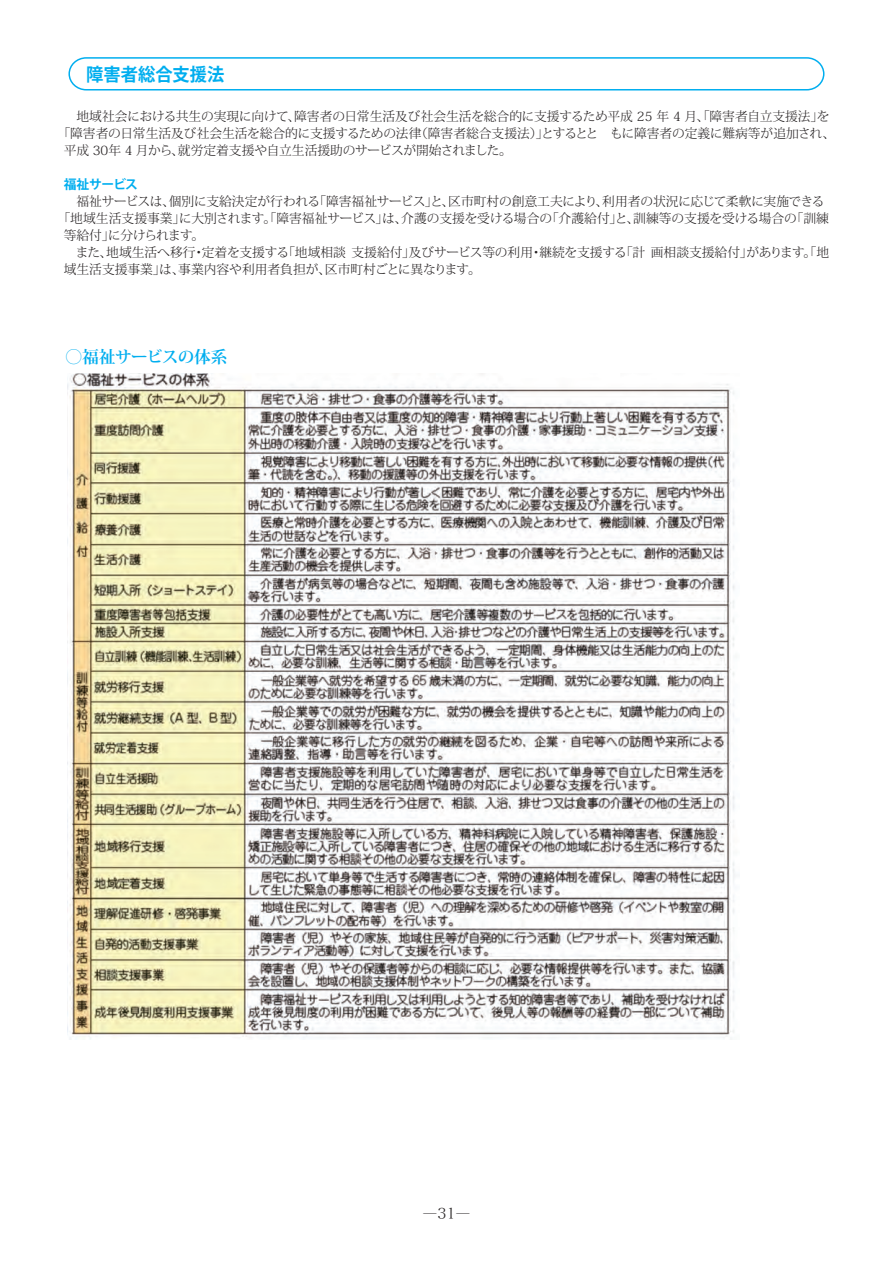
<style>
.page{position:relative;width:893px;height:1263px;background:#fff}
.page>*{position:absolute;margin:0;border:0;box-sizing:border-box;transform-origin:0 0}
.t1{font:700 18px "Koz Go Pr 6 N";color:#00aeef;scale:.96 1}
.t2{font:700 16.65px "Koz Min Pr 6 N";letter-spacing:-.025em;color:#00aeef}
.t3{font:15px "Hiragino Min W2 90 msp RKSJ H";color:#231f20}
.t4{font:300 12.75px "Koz Min Pr 6 N";color:#231f20}
.t5{font:300 12.75px "Koz Min Pr 6 N";letter-spacing:-.05em;color:#231f20}
.t6{font:700 12.75px "Koz Go Pr 6 N";letter-spacing:-.03em;color:#00aeef}
</style>
<div class="page">
<svg style="left:68px;top:57px;width:757px;height:34px"></svg>
<img style="left:67px;top:373px;width:668px;height:666px">
<h1 class="t1" style="left:86px;top:64px;width:145px">障害者総合支援法</h1>
<p class="t4" style="left:64px;top:109px;width:767px">　地域社会における共生の実現に向けて、障害者の日常生活及び社会生活を総合的に支援するため平成 25 年 4 月、「障害者自立支援法」を</p>
<p class="t4" style="left:58px;top:126px;width:779px">「障害者の日常生活及び社会生活を総合的に支援するための法律（障害者総合支援法）」とするとと もに障害者の定義に難病等が追加され、</p>
<p class="t4" style="left:64px;top:143px;width:450px">平成 30年 4 月から、就労定着支援や自立生活援助のサービスが開始されました。</p>
<p class="t6" style="left:64px;top:177px;width:76px">福祉サービス</p>
<p class="t4" style="left:64px;top:194px;width:762px">　福祉サービスは、個別に支給決定が行われる「障害福祉サービス」と、区市町村の創意工夫により、利用者の状況に応じて柔軟に実施できる</p>
<p class="t4" style="left:58px;top:211px;width:773px">「地域生活支援事業」に大別されます。「障害福祉サービス」は、介護の支援を受ける場合の「介護給付」と、訓練等の支援を受ける場合の「訓練</p>
<p class="t5" style="left:64px;top:228px;width:142px">等給付」に分けられます。</p>
<p class="t4" style="left:64px;top:245px;width:767px">　また、地域生活へ移行・定着を支援する「地域相談 支援給付」及びサービス等の利用・継続を支援する「計 画相談支援給付」があります。「地</p>
<p class="t4" style="left:64px;top:262px;width:418px">域生活支援事業」は、事業内容や利用者負担が、区市町村ごとに異なります。</p>
<h2 class="t2" style="left:65px;top:347px;width:164px">◯福祉サービスの体系</h2>
<p class="t3" style="left:422px;top:1205px;width:50px">―31―</p>
</div>
